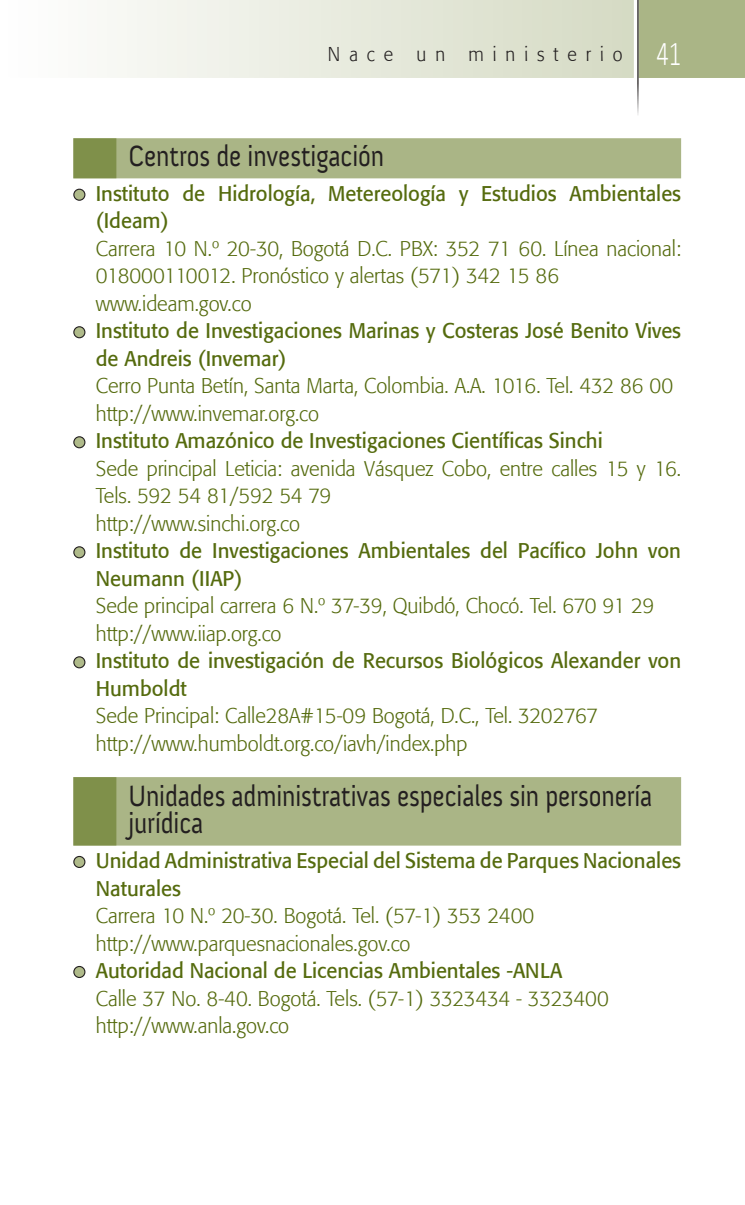
<style>
.page{position:relative;width:745px;height:1205px;background:#fff}
.page>*{position:absolute;margin:0;border:0;box-sizing:border-box;transform-origin:0 0}
.t1{font:30px/27.5px "Anivers";letter-spacing:-.005em;color:#231f20;scale:.85 1}
.t2{font:300 21.25px/27.5px "Formata";color:#556b0e;scale:.95 1}
.t3{font:21.25px/27.5px "Formata";color:#556b0e;scale:.95 1}
.t4{font:300 20px "Formata";letter-spacing:.5em;color:#231f20;scale:.9 1}
.s1{font-family:"Calibri";font-size:35px;color:#fff}
</style>
<div class="page">
<svg style="left:107px;top:0;width:526px;height:78px;background:#e6e9dc"></svg>
<div style="left:638px;top:0;width:106px;height:78px;background:#aab586"></div>
<hr style="left:637px;top:0;width:1px;height:116px;background:#231f20">
<div style="left:73px;top:777px;width:607px;height:68px;background:#aab586"></div>
<div style="left:73px;top:777px;width:43px;height:68px;background:#7f904a"></div>
<div style="left:73px;top:138px;width:607px;height:40px;background:#aab586"></div>
<div style="left:73px;top:138px;width:43px;height:40px;background:#7f904a"></div>
<div style="left:74px;top:189px;width:11px;height:11px;background:#afba8a;border-radius:50%"></div>
<div style="left:73px;top:189px;width:12px;height:12px;border:1px solid #231f20;border-radius:50%"></div>
<div style="left:74px;top:327px;width:11px;height:11px;background:#afba8a;border-radius:50%"></div>
<div style="left:73px;top:326px;width:12px;height:12px;border:1px solid #231f20;border-radius:50%"></div>
<div style="left:74px;top:437px;width:11px;height:11px;background:#afba8a;border-radius:50%"></div>
<div style="left:73px;top:436px;width:12px;height:12px;border:1px solid #231f20;border-radius:50%"></div>
<div style="left:74px;top:547px;width:11px;height:11px;background:#afba8a;border-radius:50%"></div>
<div style="left:73px;top:546px;width:12px;height:12px;border:1px solid #231f20;border-radius:50%"></div>
<div style="left:74px;top:657px;width:11px;height:11px;background:#afba8a;border-radius:50%"></div>
<div style="left:73px;top:656px;width:12px;height:12px;border:1px solid #231f20;border-radius:50%"></div>
<div style="left:74px;top:856px;width:11px;height:11px;background:#afba8a;border-radius:50%"></div>
<div style="left:73px;top:856px;width:12px;height:12px;border:1px solid #231f20;border-radius:50%"></div>
<div style="left:74px;top:966px;width:11px;height:11px;background:#afba8a;border-radius:50%"></div>
<div style="left:73px;top:966px;width:12px;height:12px;border:1px solid #231f20;border-radius:50%"></div>
<p class="t4" style="left:328px;top:42px;width:394px">Nace un ministerio <span class="s1">41</span></p>
<h1 class="t1" style="left:128px;top:143px;width:302px">Centros de investigación</h1>
<p class="t3" style="left:96px;top:179px;width:617px">Instituto de Hidrología, Metereología y Estudios Ambientales (Ideam)</p>
<p class="t2" style="left:96px;top:235px;width:617px">Carrera 10 N.º 20-30, Bogotá D.C. PBX: 352 71 60. Línea nacional:<br>018000110012. Pronóstico y alertas (571) 342 15 86 www.ideam.gov.co</p>
<p class="t3" style="left:96px;top:317px;width:617px">Instituto de Investigaciones Marinas y Costeras José Benito Vives de Andreis (Invemar)</p>
<p class="t2" style="left:96px;top:372px;width:609px">Cerro Punta Betín, Santa Marta, Colombia. A.A. 1016. Tel. 432 86 00 http://www.invemar.org.co</p>
<p class="t3" style="left:96px;top:427px;width:534px">Instituto Amazónico de Investigaciones Científicas Sinchi</p>
<p class="t2" style="left:96px;top:455px;width:617px">Sede principal Leticia: avenida Vásquez Cobo, entre calles 15 y 16.<br>Tels. 592 54 81/592 54 79<br>http://www.sinchi.org.co</p>
<p class="t3" style="left:96px;top:537px;width:617px">Instituto de Investigaciones Ambientales del Pacífico John von<br>Neumann (IIAP)</p>
<p class="t2" style="left:96px;top:592px;width:589px">Sede principal carrera 6 N.º 37-39, Quibdó, Chocó. Tel. 670 91 29 http://www.iiap.org.co</p>
<p class="t3" style="left:96px;top:647px;width:617px">Instituto de investigación de Recursos Biológicos Alexander von<br>Humboldt</p>
<p class="t2" style="left:96px;top:702px;width:530px">Sede Principal: Calle28A#15-09 Bogotá, D.C., Tel. 3202767 http://www.humboldt.org.co/iavh/index.php</p>
<h1 class="t1" style="left:128px;top:782px;width:617px">U nidades administrativas especiales sin personería jurídica</h1>
<p class="t3" style="left:96px;top:847px;width:617px">Unidad Administrativa Especial del Sistema de Parques Nacionales<br>Naturales</p>
<p class="t2" style="left:96px;top:902px;width:462px">Carrera 10 N.º 20-30. Bogotá. Tel. (57-1) 353 2400 http://www.parquesnacionales.gov.co</p>
<p class="t3" style="left:96px;top:957px;width:492px">Autoridad Nacional de Licencias Ambientales -ANLA</p>
<p class="t2" style="left:96px;top:984px;width:541px">Calle 37 No. 8-40. Bogotá. Tels. (57-1) 3323434 - 3323400 http://www.anla.gov.co</p>
</div>
